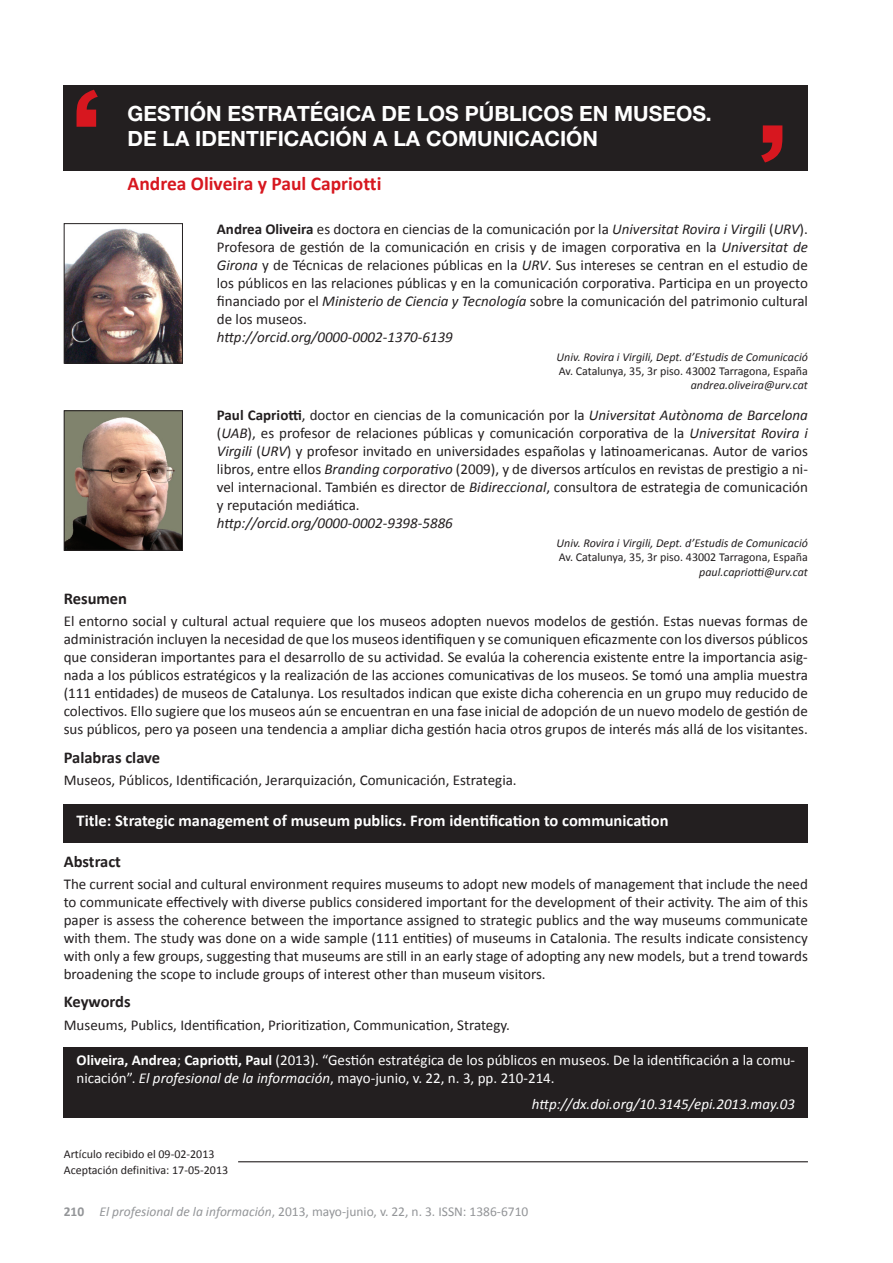
<style>
.page{position:relative;width:893px;height:1263px;background:#fff}
.page>*{position:absolute;margin:0;border:0;box-sizing:border-box;transform-origin:0 0}
.t1{font:700 21px/24.8px "Helvetica Neue";color:#fff}
.t2{font:700 19.5px "Calibri";color:#d7171f}
.t3{font:700 16.5px "Calibri";color:#fff}
.t4{font:700 16.5px "Calibri";color:#231f20}
.t5{font:15px/18px "Calibri";color:#231f20;text-align:justify}
.t6{font:15px/18px "Calibri";color:#fff}
.t7{font:italic 15px "Calibri";color:#231f20}
.t8{font:italic 15px "Calibri";color:#fff}
.t9{font:13.5px "Calibri";color:#939598}
.t10{font:12px/15.6px "Calibri";color:#231f20}
.t11{font:italic 12px "Calibri";color:#231f20}
.s1{font-weight:700}
.s2{font-style:italic}
</style>
<div class="page">
<div style="left:64px;top:1047px;width:744px;height:70px;background:#231f20"></div>
<div style="left:64px;top:85px;width:744px;height:85px;background:#231f20"></div>
<svg style="left:761px;top:125px;width:21px;height:37px"></svg>
<svg style="left:77px;top:90px;width:21px;height:37px"></svg>
<div style="left:64px;top:804px;width:744px;height:39px;background:#231f20"></div>
<hr style="left:238px;top:1161px;width:570px;height:1px;background:#231f20">
<img style="left:66px;top:228px;width:115px;height:134px">
<div style="left:64px;top:223px;width:119px;height:141px;border:1px solid #231f20"></div>
<img style="left:66px;top:412px;width:115px;height:137px">
<div style="left:64px;top:410px;width:119px;height:141px;border:1px solid #231f20"></div>
<h1 class="t1" style="left:128px;top:101px;width:586px">GESTIÓN ESTRATÉGICA DE LOS PÚBLICOS EN MUSEOS.<br>DE LA IDENTIFICACIÓN A LA COMUNICACIÓN</h1>
<h2 class="t2" style="left:128px;top:171px;width:255px">Andrea Oliveira y Paul Capriotti</h2>
<p class="t5" style="left:217px;top:220px;width:593px"><span class="s1">Andrea Oliveira</span> es doctora en ciencias de la comunicación por la <span class="s2">Universitat Rovira i Virgili</span> (<span class="s2">URV</span>).<br>Profesora de gestión de la comunicación en crisis y de imagen corporativa en la <span class="s2">Universitat de Girona</span> y de Técnicas de relaciones públicas en la <span class="s2">URV</span>. Sus intereses se centran en el estudio de los públicos en las relaciones públicas y en la comunicación corporativa. Participa en un proyecto financiado por el <span class="s2">Ministerio de Ciencia y Tecnología</span> sobre la comunicación del patrimonio cultural de los museos.</p>
<p class="t7" style="left:217px;top:327px;width:237px">http://orcid.org/0000-0002-1370-6139</p>
<p class="t11" style="left:557px;top:348px;width:253px">Univ. Rovira i Virgili, Dept. d’Estudis de Comunicació</p>
<p class="t10" style="left:559px;top:363px;width:251px">Av. Catalunya, 35, 3r piso. 43002 Tarragona, España</p>
<p class="t11" style="left:691px;top:377px;width:119px">andrea.oliveira@urv.cat</p>
<p class="t5" style="left:217px;top:406px;width:593px"><span class="s1">Paul Capriotti</span>, doctor en ciencias de la comunicación por la <span class="s2">Universitat Autònoma de Barcelona </span>(<span class="s2">UAB</span>), es profesor de relaciones públicas y comunicación corporativa de la <span class="s2">Universitat Rovira i Virgili</span> (<span class="s2">URV</span>) y profesor invitado en universidades españolas y latinoamericanas. Autor de varios libros, entre ellos <span class="s2">Branding corporativo</span> (2009), y de diversos artículos en revistas de prestigio a ni&shy;vel internacional. También es director de <span class="s2">Bidireccional</span>, consultora de estrategia de comunicación y reputación mediática.</p>
<p class="t7" style="left:217px;top:513px;width:237px">http://orcid.org/0000-0002-9398-5886</p>
<p class="t11" style="left:557px;top:535px;width:253px">Univ. Rovira i Virgili, Dept. d’Estudis de Comunicació</p>
<p class="t10" style="left:559px;top:549px;width:251px">Av. Catalunya, 35, 3r piso. 43002 Tarragona, España</p>
<p class="t11" style="left:699px;top:563px;width:110px">paul.capriotti@urv.cat</p>
<p class="t4" style="left:64px;top:588px;width:65px">Resumen</p>
<p class="t5" style="left:64px;top:612px;width:746px">El entorno social y cultural actual requiere que los museos adopten nuevos modelos de gestión. Estas nuevas formas de administración incluyen la necesidad de que los museos identifiquen y se comuniquen eficazmente con los diversos públicos que consideran importantes para el desarrollo de su actividad. Se evalúa la coherencia existente entre la importancia asig&shy;nada a los públicos estratégicos y la realización de las acciones comunicativas de los museos. Se tomó una amplia muestra (111 entidades) de museos de Catalunya. Los resultados indican que existe dicha coherencia en un grupo muy reducido de colectivos. Ello sugiere que los museos aún se encuentran en una fase inicial de adopción de un nuevo modelo de gestión de sus públicos, pero ya poseen una tendencia a ampliar dicha gestión hacia otros grupos de interés más allá de los visitantes.</p>
<p class="t4" style="left:64px;top:746px;width:98px">Palabras clave</p>
<p class="t5" style="left:64px;top:771px;width:454px">Museos, Públicos, Identificación, Jerarquización, Comunicación, Estrategia.</p>
<p class="t3" style="left:77px;top:810px;width:594px">Title: Strategic management of museum publics. From identification to communication</p>
<p class="t4" style="left:64px;top:851px;width:59px">Abstract</p>
<p class="t5" style="left:64px;top:875px;width:746px">The current social and cultural environment requires museums to adopt new models of management that include the need to communicate effectively with diverse publics considered important for the development of their activity. The aim of this paper is assess the coherence between the importance assigned to strategic publics and the way museums communicate with them. The study was done on a wide sample (111 entities) of museums in Catalonia. The results indicate consistency with only a few groups, suggesting that museums are still in an early stage of adopting any new models, but a trend towards broadening the scope to include groups of interest other than museum visitors.</p>
<p class="t4" style="left:64px;top:991px;width:68px">Keywords</p>
<p class="t5" style="left:64px;top:1016px;width:448px">Museums, Publics, Identification, Prioritization, Communication, Strategy.</p>
<p class="t6" style="left:77px;top:1051px;width:720px"><span class="s1">Oliveira, Andrea</span>; <span class="s1">Capriotti, Paul</span> (2013). “Gestión estratégica de los públicos en museos. De la identificación a la comu&shy;nicación”. <span class="s2">El profesional de la información</span>, mayo-junio, v. 22, n. 3, pp. 210-214.</p>
<p class="t8" style="left:532px;top:1094px;width:265px">http://dx.doi.org/10.3145/epi.2013.may.03</p>
<p class="t10" style="left:64px;top:1146px;width:166px">Artículo recibido el 09-02-2013<br>Aceptación definitiva: 17-05-2013</p>
<p class="t9" style="left:64px;top:1203px;width:466px"><span class="s1">210</span> <span class="s2">El profesional de la información</span>, 2013, mayo-junio, v. 22, n. 3. ISSN: 1386-6710</p>
</div>
